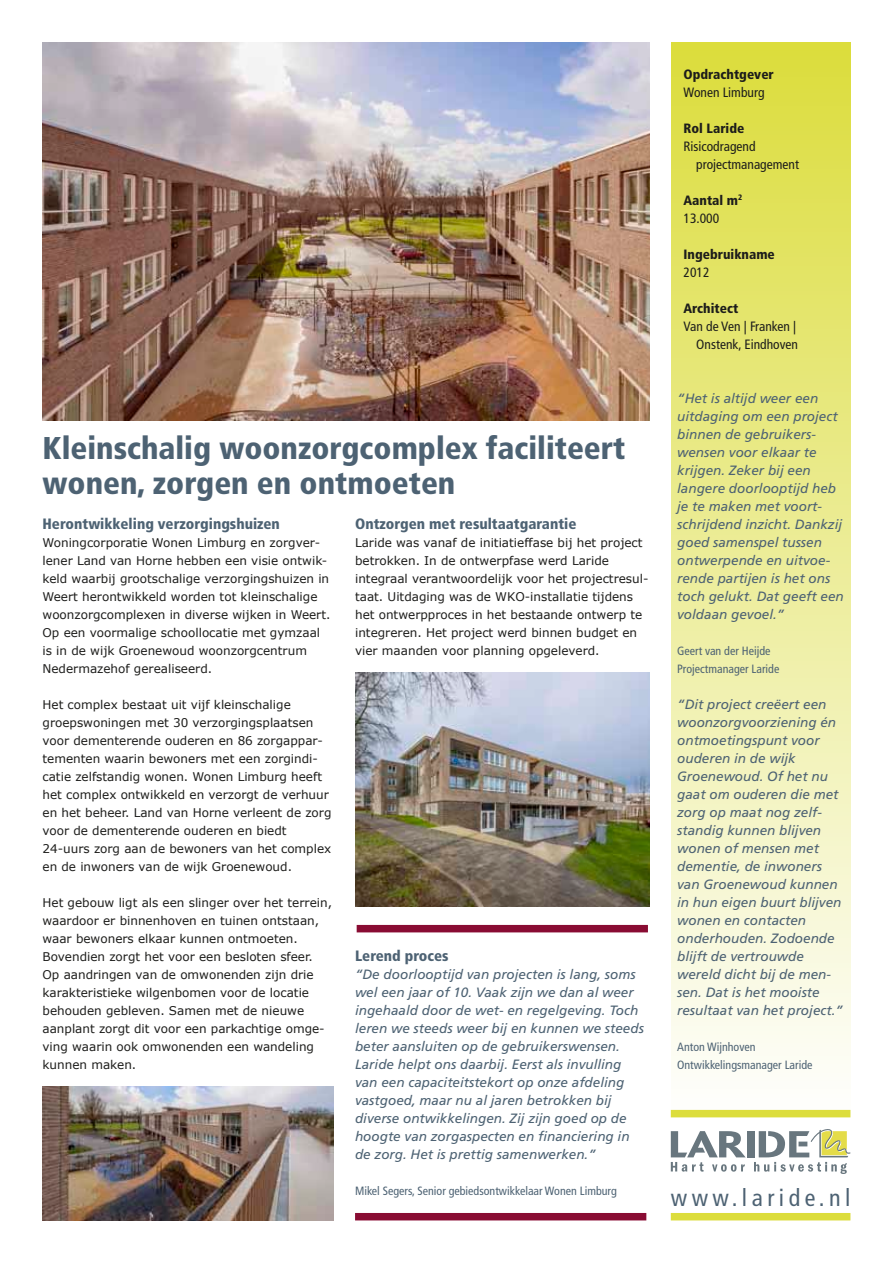
<style>
.page{position:relative;width:893px;height:1263px;background:#fff}
.page>*{position:absolute;margin:0;border:0;box-sizing:border-box;transform-origin:0 0}
.t1{font:900 condensed 31.5px/34.5px "Frutiger";color:#4d6273}
.t2{font:condensed 24px "Frutiger";letter-spacing:.185em;color:#4d6273}
.t3{font:900 condensed 15px "Frutiger";color:#4d6273}
.t4{font:italic 13.5px/18px "Frutiger";color:#4d6273}
.t5{font:condensed 13.5px/18px "Frutiger";color:#1d1d1b}
.t6{font:900 condensed 13.5px/18px "Frutiger";color:#1d1d1b}
.t7{font:12px/18px "Verdana";color:#1d1d1b}
.t8{font:condensed 12px/18px "Frutiger";color:#4d6273}
.s1{font-weight:400}
</style>
<div class="page">
<img style="left:43px;top:43px;width:606px;height:378px">
<img style="left:43px;top:1087px;width:291px;height:133px">
<div style="left:671px;top:43px;width:179px;height:1071px;background:linear-gradient(to bottom,#dcdd3c,#fefefd)"></div>
<div style="left:747px;top:1131px;width:7px;height:26px;background:#68767e"></div>
<svg style="left:671px;top:1131px;width:75px;height:40px"></svg>
<svg style="left:754px;top:1129px;width:96px;height:45px"></svg>
<div style="left:671px;top:1110px;width:179px;height:7px;background:#dcdd3c"></div>
<div style="left:357px;top:925px;width:291px;height:7px;background:#890c33"></div>
<div style="left:355px;top:1213px;width:291px;height:7px;background:#890c33"></div>
<div style="left:671px;top:1213px;width:179px;height:7px;background:#dcdd3c"></div>
<img style="left:355px;top:673px;width:294px;height:234px">
<h1 class="t1" style="left:43px;top:431px;width:584px">Kleinschalig woonzorgcomplex faciliteert wonen, zorgen en ontmoeten</h1>
<p class="t3" style="left:43px;top:514px;width:239px">Herontwikkeling verzorgingshuizen</p>
<p class="t7" style="left:43px;top:533px;width:290px">Woningcorporatie Wonen Limburg en zorgver&shy;lener Land van Horne hebben een visie ontwik&shy;keld waarbij grootschalige verzorgingshuizen in Weert herontwikkeld worden tot kleinschalige woonzorgcomplexen in diverse wijken in Weert.<br>Op een voormalige schoollocatie met gymzaal is in de wijk Groenewoud woonzorgcentrum Nedermazehof gerealiseerd.</p>
<p class="t7" style="left:43px;top:695px;width:290px">Het complex bestaat uit vijf kleinschalige groepswoningen met 30 verzorgingsplaatsen voor dementerende ouderen en 86 zorgappar&shy;tementen waarin bewoners met een zorgindi&shy;catie zelfstandig wonen. Wonen Limburg heeft het complex ontwikkeld en verzorgt de verhuur en het beheer. Land van Horne verleent de zorg voor de dementerende ouderen en biedt 24-uurs zorg aan de bewoners van het complex en de inwoners van de wijk Groenewoud.</p>
<p class="t7" style="left:43px;top:893px;width:291px">Het gebouw ligt als een slinger over het terrein, waardoor er binnenhoven en tuinen ontstaan, waar bewoners elkaar kunnen ontmoeten.<br>Bovendien zorgt het voor een besloten sfeer.<br>Op aandringen van de omwonenden zijn drie karakteristieke wilgenbomen voor de locatie behouden gebleven. Samen met de nieuwe aanplant zorgt dit voor een parkachtige omge&shy;ving waarin ook omwonenden een wandeling kunnen maken.</p>
<p class="t3" style="left:355px;top:514px;width:223px">Ontzorgen met resultaatgarantie</p>
<p class="t7" style="left:355px;top:533px;width:295px">Laride was vanaf de initiatieffase bij het project betrokken. In de ontwerpfase werd Laride integraal verantwoordelijk voor het projectresul&shy;taat. Uitdaging was de WKO-installatie tijdens het ontwerpproces in het bestaande ontwerp te integreren. Het project werd binnen budget en vier maanden voor planning opgeleverd.</p>
<p class="t3" style="left:355px;top:946px;width:95px">Lerend proces</p>
<p class="t4" style="left:355px;top:965px;width:290px">“De doorlooptijd van projecten is lang, soms wel een jaar of 10. Vaak zijn we dan al weer ingehaald door de wet- en regelgeving. Toch leren we steeds weer bij en kunnen we steeds beter aansluiten op de gebruikerswensen.<br>Laride helpt ons daarbij. Eerst als invulling van een capaciteitstekort op onze afdeling vastgoed, maar nu al jaren betrokken bij diverse ontwikkelingen. Zij zijn goed op de hoogte van zorgaspecten en financiering in de zorg. Het is prettig samenwerken.”</p>
<p class="t8" style="left:355px;top:1181px;width:263px">Mikel Segers, Senior gebiedsontwikkelaar Wonen Limburg</p>
<p class="t6" style="left:684px;top:65px;width:92px">Opdrachtgever</p>
<p class="t5" style="left:684px;top:83px;width:82px">Wonen Limburg</p>
<p class="t6" style="left:684px;top:119px;width:62px">Rol Laride</p>
<p class="t5" style="left:696px;top:137px;width:104px;text-indent:-13px">Risicodragend projectmanagement</p>
<p class="t6" style="left:684px;top:191px;width:60px">Aantal m<sup>2<br></sup><span class="s1">13.000</span></p>
<p class="t6" style="left:684px;top:245px;width:93px">Ingebruikname</p>
<p class="t5" style="left:684px;top:263px;width:27px">2012</p>
<p class="t6" style="left:684px;top:299px;width:56px">Architect</p>
<p class="t5" style="left:684px;top:317px;width:116px;text-align:right">Van de Ven | Franken |<br>Onstenk, Eindhoven</p>
<p class="t4" style="left:677px;top:389px;width:168px">“Het is altijd weer een uitdaging om een project binnen de gebruikers&shy;wensen voor elkaar te krijgen. Zeker bij een langere doorlooptijd heb je te maken met voort&shy;schrijdend inzicht. Dankzij goed samenspel tussen ontwerpende en uitvoe&shy;rende partijen is het ons toch gelukt. Dat geeft een voldaan gevoel.”</p>
<p class="t8" style="left:677px;top:641px;width:104px">Geert van der Heijde<br>Projectmanager Laride</p>
<p class="t4" style="left:677px;top:695px;width:167px">“Dit project creëert een woonzorgvoorziening én ontmoetingspunt voor ouderen in de wijk<br>Groenewoud. Of het nu gaat om ouderen die met zorg op maat nog zelf&shy;standig kunnen blijven wonen of mensen met dementie, de inwoners van Groenewoud kunnen in hun eigen buurt blijven wonen en contacten onderhouden. Zodoende blijft de vertrouwde wereld dicht bij de men&shy;sen. Dat is het mooiste resultaat van het project.”</p>
<p class="t8" style="left:677px;top:1037px;width:137px">Anton Wijnhoven<br>Ontwikkelingsmanager Laride</p>
<h2 class="t2" style="left:671px;top:1183px;width:181px">www.laride.nl</h2>
</div>
